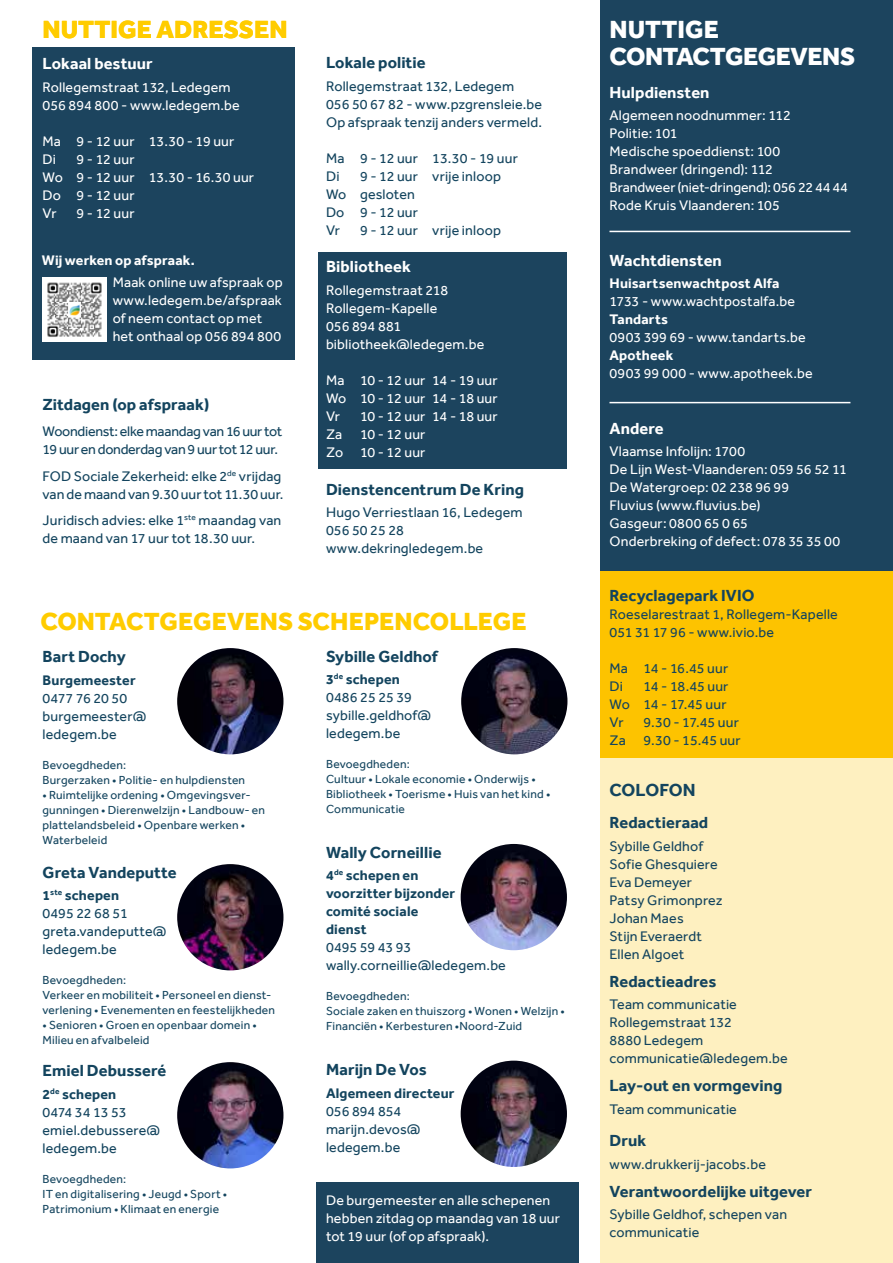
<style>
.page{position:relative;width:893px;height:1263px;background:#fff}
.page>*{position:absolute;margin:0;border:0;box-sizing:border-box;transform-origin:0 0}
.t1{font:800 25.5px "Effra";letter-spacing:.005em;color:#fc0}
.t2{font:800 25.5px/27px "Effra";letter-spacing:-.01em;color:#fff}
.t3{font:700 18px "Effra";color:#13445e}
.t4{font:700 16.5px "Effra";letter-spacing:.005em;color:#13445e}
.t5{font:700 16.5px "Effra";letter-spacing:.005em;color:#fff}
.t6{font:14.25px/18px "Effra";letter-spacing:.01em;color:#13445e}
.t7{font:14.25px/18px "Effra";letter-spacing:.01em;color:#fff}
.t8{font:700 14.25px/18px "Effra";letter-spacing:.01em;color:#13445e}
.t9{font:14.25px/18px "Effra";letter-spacing:-.02em;color:#13445e}
.t10{font:700 14.25px "Effra";letter-spacing:.01em;color:#fff}
.t11{font:14.25px/18px "Effra";letter-spacing:-.01em;color:#13445e}
.t12{font:12px/15px "Effra";letter-spacing:.015em;color:#13445e}
.s1{font-weight:700}
</style>
<div class="page">
<div style="left:600px;top:566px;width:293px;height:192px;background:#fdc300"></div>
<div style="left:600px;top:0;width:293px;height:571px;background:#1c445e"></div>
<div style="left:600px;top:754px;width:293px;height:509px;background:#fef0c0"></div>
<div style="left:316px;top:1183px;width:263px;height:80px;background:#1c445e"></div>
<div style="left:33px;top:48px;width:262px;height:312px;background:#1c445e"></div>
<div style="left:318px;top:252px;width:249px;height:216px;background:#1c445e"></div>
<img style="left:461px;top:648px;width:106px;height:106px;border-radius:53px">
<img style="left:177px;top:648px;width:106px;height:106px;border-radius:53px">
<img style="left:177px;top:864px;width:106px;height:106px;border-radius:53px">
<img style="left:461px;top:844px;width:106px;height:106px;border-radius:53px">
<img style="left:461px;top:1061px;width:106px;height:106px;border-radius:53px">
<img style="left:177px;top:1062px;width:106px;height:106px;border-radius:53px">
<hr style="left:609px;top:231px;width:241px;height:1px;background:#fff">
<hr style="left:609px;top:402px;width:241px;height:1px;background:#fff">
<img style="left:43px;top:277px;width:63px;height:64px">
<h1 class="t1" style="left:43px;top:15px;width:247px">NUTTIGE ADRESSEN</h1>
<p class="t5" style="left:43px;top:54px;width:112px">Lokaal bestuur</p>
<p class="t7" style="left:43px;top:78px;width:199px">Rollegemstraat 132, Ledegem<br>056 894 800 - www.ledegem.be</p>
<p class="t7" style="left:43px;top:132px;width:193px">Ma 9 - 12 uur 13.30 - 19 uur<br>Di</p>
<p class="t7" style="left:43px;top:150px;width:213px;text-indent:34px">9 - 12 uur<br>Wo 9 - 12 uur 13.30 - 16.30 uur<br>Do 9 - 12 uur<br>Vr</p>
<p class="t7" style="left:77px;top:204px;width:60px">9 - 12 uur</p>
<p class="t10" style="left:42px;top:251px;width:154px">Wij werken op afspraak.</p>
<p class="t7" style="left:113px;top:273px;width:172px">Maak online uw afspraak op www.ledegem.be/afspraak of neem contact op met het onthaal op 056 894 800</p>
<p class="t4" style="left:42px;top:394px;width:168px">Zitdagen (op afspraak)</p>
<p class="t9" style="left:42px;top:422px;width:241px">Woondienst: elke maandag van 16 uur tot<br>19 uur en donderdag van 9 uur tot 12 uur.</p>
<p class="t6" style="left:42px;top:467px;width:242px">FOD Sociale Zekerheid: elke 2<sup>de</sup> vrijdag van de maand van 9.30 uur tot 11.30 uur.</p>
<p class="t6" style="left:42px;top:511px;width:240px">Juridisch advies: elke 1<sup>ste</sup> maandag van de maand van 17 uur tot 18.30 uur.</p>
<p class="t4" style="left:326px;top:53px;width:101px">Lokale politie</p>
<p class="t6" style="left:326px;top:77px;width:218px">Rollegemstraat 132, Ledegem<br>056 50 67 82 - www.pzgrensleie.be<br>Op afspraak tenzij anders vermeld.</p>
<p class="t6" style="left:326px;top:149px;width:193px">Ma 9 - 12 uur 13.30 - 19 uur<br>Di</p>
<p class="t6" style="left:326px;top:167px;width:176px;text-indent:34px">9 - 12 uur vrije inloop<br>Wo gesloten<br>Do 9 - 12 uur<br>Vr</p>
<p class="t6" style="left:360px;top:221px;width:142px">9 - 12 uur vrije inloop</p>
<p class="t5" style="left:326px;top:257px;width:86px">Bibliotheek</p>
<p class="t7" style="left:326px;top:281px;width:160px">Rollegemstraat 218<br>Rollegem-Kapelle<br>056 894 881 bibliotheek@ledegem.be</p>
<p class="t7" style="left:326px;top:371px;width:173px;text-align:justify">Ma 10 - 12 uur 14 - 19 uur Wo 10 - 12 uur 14 - 18 uur Vr</p>
<p class="t7" style="left:326px;top:407px;width:173px;text-indent:34px">10 - 12 uur 14 - 18 uur<br>Za 10 - 12 uur<br>Zo 10 - 12 uur</p>
<p class="t4" style="left:326px;top:479px;width:199px">Dienstencentrum De Kring</p>
<p class="t6" style="left:326px;top:503px;width:198px">Hugo Verriestlaan 16, Ledegem<br>056 50 25 28 www.dekringledegem.be</p>
<h1 class="t1" style="left:40px;top:606px;width:488px">CONTACTGEGEVENS SCHEPENCOLLEGE</h1>
<p class="t4" style="left:43px;top:647px;width:85px">Bart Dochy</p>
<p class="t8" style="left:43px;top:671px;width:95px">Burgemeester</p>
<p class="t6" style="left:43px;top:689px;width:105px">0477 76 20 50 burgemeester@ ledegem.be</p>
<p class="t12" style="left:43px;top:757px;width:204px">Bevoegdheden:<br>Burgerzaken • Politie- en hulpdiensten</p>
<p class="t12" style="left:43px;top:787px;width:224px">• Ruimtelijke ordening • Omgevingsver&shy;gunningen • Dierenwelzijn • Landbouw- en plattelandsbeleid • Openbare werken • Waterbeleid</p>
<p class="t4" style="left:43px;top:862px;width:136px">Greta Vandeputte</p>
<p class="t6" style="left:43px;top:886px;width:125px"><span class="s1">1</span><sup>ste</sup> <span class="s1">schepen<br></span>0495 22 68 51 greta.vandeputte@ ledegem.be</p>
<p class="t12" style="left:43px;top:972px;width:234px">Bevoegdheden:<br>Verkeer en mobiliteit • Personeel en dienst&shy;verlening • Evenementen en feestelijkheden</p>
<p class="t12" style="left:43px;top:1017px;width:216px">• Senioren • Groen en openbaar domein •<br>Milieu en afvalbeleid</p>
<p class="t4" style="left:43px;top:1061px;width:125px">Emiel Debusseré</p>
<p class="t6" style="left:43px;top:1085px;width:119px"><span class="s1">2</span><sup>de</sup> <span class="s1">schepen<br></span>0474 34 13 53 emiel.debussere@ ledegem.be</p>
<p class="t12" style="left:43px;top:1171px;width:186px">Bevoegdheden:<br>IT en digitalisering • Jeugd • Sport •<br>Patrimonium • Klimaat en energie</p>
<p class="t4" style="left:326px;top:646px;width:113px">Sybille Geldhof</p>
<p class="t6" style="left:326px;top:670px;width:107px"><span class="s1">3</span><sup>de</sup> <span class="s1">schepen<br></span>0486 25 25 39 sybille.geldhof@ ledegem.be</p>
<p class="t12" style="left:326px;top:756px;width:226px">Bevoegdheden:<br>Cultuur • Lokale economie • Onderwijs •<br>Bibliotheek • Toerisme • Huis van het kind •<br>Communicatie</p>
<p class="t4" style="left:326px;top:842px;width:117px">Wally Corneillie</p>
<p class="t8" style="left:326px;top:866px;width:131px">4<sup>de</sup> schepen en voorzitter bijzonder comité sociale dienst</p>
<p class="t6" style="left:326px;top:938px;width:181px">0495 59 43 93 wally.corneillie@ledegem.be</p>
<p class="t12" style="left:326px;top:988px;width:240px">Bevoegdheden:<br>Sociale zaken en thuiszorg • Wonen • Welzijn •<br>Financiën • Kerbesturen •Noord-Zuid</p>
<p class="t4" style="left:326px;top:1060px;width:102px">Marijn De Vos</p>
<p class="t8" style="left:326px;top:1084px;width:130px">Algemeen directeur</p>
<p class="t6" style="left:326px;top:1102px;width:96px">056 894 854 marijn.devos@ ledegem.be</p>
<p class="t7" style="left:326px;top:1191px;width:236px">De burgemeester en alle schepenen hebben zitdag op maandag van 18 uur tot 19 uur (of op afspraak).</p>
<h1 class="t2" style="left:609px;top:16px;width:247px">NUTTIGE<br>CONTACTGEGEVENS</h1>
<p class="t5" style="left:609px;top:82px;width:102px">Hulpdiensten</p>
<p class="t7" style="left:609px;top:106px;width:240px">Algemeen noodnummer: 112<br>Politie: 101<br>Medische spoeddienst: 100<br>Brandweer (dringend): 112<br>Brandweer (niet-dringend): 056 22 44 44<br>Rode Kruis Vlaanderen: 105</p>
<p class="t5" style="left:609px;top:251px;width:114px">Wachtdiensten</p>
<p class="t10" style="left:609px;top:275px;width:171px">Huisartsenwachtpost Alfa</p>
<p class="t7" style="left:609px;top:292px;width:187px">1733 - www.wachtpostalfa.be</p>
<p class="t10" style="left:609px;top:311px;width:60px">Tandarts</p>
<p class="t7" style="left:609px;top:328px;width:198px">0903 399 69 - www.tandarts.be</p>
<p class="t10" style="left:609px;top:347px;width:65px">Apotheek</p>
<p class="t7" style="left:609px;top:364px;width:205px">0903 99 000 - www.apotheek.be</p>
<p class="t5" style="left:609px;top:419px;width:56px">Andere</p>
<p class="t7" style="left:609px;top:442px;width:239px">Vlaamse Infolijn: 1700<br>De Lijn West-Vlaanderen: 059 56 52 11<br>De Watergroep: 02 238 96 99<br>Fluvius (www.fluvius.be)<br>Gasgeur: 0800 65 0 65<br>Onderbreking of defect: 078 35 35 00</p>
<p class="t4" style="left:609px;top:585px;width:147px">Recyclagepark IVIO</p>
<p class="t6" style="left:609px;top:605px;width:230px">Roeselarestraat 1, Rollegem-Kapelle<br>051 31 17 96 - www.ivio.be</p>
<p class="t6" style="left:609px;top:659px;width:120px">Ma 14 - 16.45 uur<br>Di</p>
<p class="t11" style="left:609px;top:677px;width:121px;text-indent:34px">14 - 18.45 uur<br>Wo 14 - 17.45 uur<br>Vr</p>
<p class="t6" style="left:609px;top:713px;width:133px;text-align:right">9.30 - 17.45 uur<br>Za 9.30 - 15.45 uur</p>
<p class="t3" style="left:609px;top:779px;width:88px">COLOFON</p>
<p class="t4" style="left:609px;top:813px;width:100px">Redactieraad</p>
<p class="t6" style="left:609px;top:837px;width:115px">Sybille Geldhof<br>Sofie Ghesquiere<br>Eva Demeyer<br>Patsy Grimonprez<br>Johan Maes<br>Stijn Everaerdt<br>Ellen Algoet</p>
<p class="t4" style="left:609px;top:971px;width:108px">Redactieadres</p>
<p class="t6" style="left:609px;top:995px;width:180px">Team communicatie<br>Rollegemstraat 132<br>8880 Ledegem communicatie@ledegem.be</p>
<p class="t4" style="left:609px;top:1076px;width:174px">Lay-out en vormgeving</p>
<p class="t6" style="left:609px;top:1100px;width:129px">Team communicatie</p>
<p class="t4" style="left:609px;top:1131px;width:38px">Druk</p>
<p class="t6" style="left:609px;top:1154px;width:158px">www.drukkerij-jacobs.be</p>
<p class="t4" style="left:609px;top:1181px;width:204px">Verantwoordelijke uitgever</p>
<p class="t6" style="left:609px;top:1205px;width:179px">Sybille Geldhof, schepen van communicatie</p>
</div>
